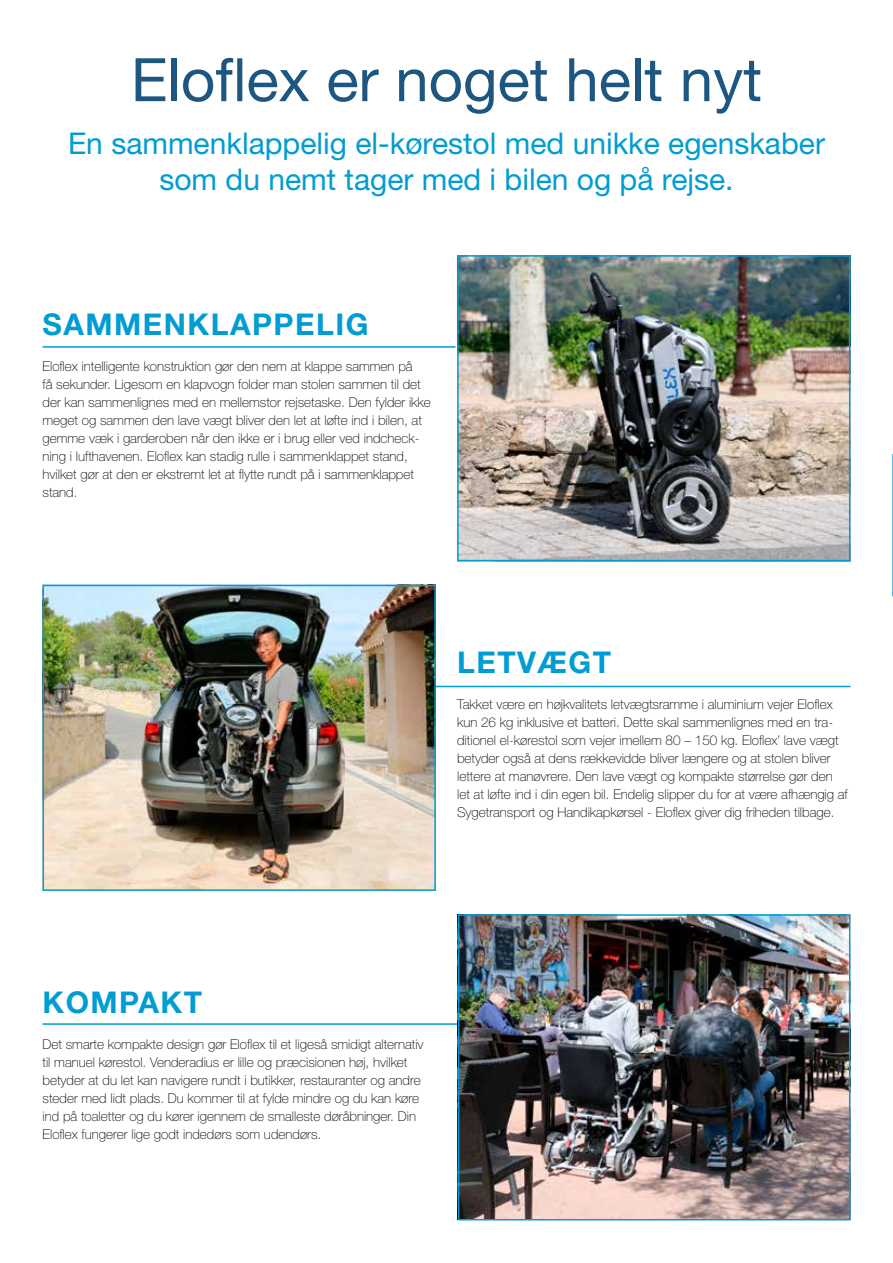
<style>
.page{position:relative;width:893px;height:1263px;background:#fff}
.page>*{position:absolute;margin:0;border:0;box-sizing:border-box;transform-origin:0 0}
.t1{font:60px "Helvetica Neue";color:#1d5680}
.t2{font:30px/36px "Helvetica Neue";color:#009cd2;text-align:center}
.t3{font:700 30px "Helvetica Neue";letter-spacing:.05em;color:#009cd2}
.t4{font:100 13.5px/18px "Helvetica Neue";color:#000}
</style>
<div class="page">
<hr style="left:43px;top:346px;width:412px;height:2px;background:#009cd2">
<img style="left:460px;top:258px;width:387px;height:300px">
<div style="left:457px;top:255px;width:393px;height:306px;border:2px solid #009cd2"></div>
<hr style="left:429px;top:686px;width:421px;height:1px;background:#009cd2">
<img style="left:46px;top:588px;width:387px;height:300px">
<div style="left:43px;top:585px;width:393px;height:306px;border:2px solid #009cd2"></div>
<svg style="left:892px;top:454px;width:1px;height:142px"></svg>
<hr style="left:43px;top:1023px;width:421px;height:2px;background:#009cd2">
<img style="left:461px;top:917px;width:386px;height:300px">
<div style="left:458px;top:914px;width:392px;height:306px;border:2px solid #009cd2"></div>
<h1 class="t1" style="left:131px;top:44px;width:633px">Eloflex er noget helt nyt</h1>
<h2 class="t2" style="left:68px;top:125px;width:758px">En sammenklappelig el-kørestol med unikke egenskaber som du nemt tager med i bilen og på rejse.</h2>
<h2 class="t3" style="left:43px;top:306px;width:327px">SAMMENKLAPPELIG</h2>
<p class="t4" style="left:43px;top:357px;width:390px">Eloflex intelligente konstruktion gør den nem at klappe sammen på<br>få sekunder. Ligesom en klapvogn folder man stolen sammen til det der kan sammenlignes med en mellemstor rejsetaske. Den fylder ikke meget og sammen den lave vægt bliver den let at løfte ind i bilen, at gemme væk i garderoben når den ikke er i brug eller ved indcheck&shy;ning i lufthavenen. Eloflex kan stadig rulle i sammenklappet stand, hvilket gør at den er ekstremt let at flytte rundt på i sammenklappet stand.</p>
<h2 class="t3" style="left:457px;top:644px;width:155px">LETVÆGT</h2>
<p class="t4" style="left:457px;top:696px;width:392px">Takket være en højkvalitets letvægtsramme i aluminium vejer Eloflex kun 26 kg inklusive et batteri. Dette skal sammenlignes med en tra&shy;ditionel el-kørestol som vejer imellem 80 – 150 kg. Eloflex’ lave vægt betyder også at dens rækkevidde bliver længere og at stolen bliver lettere at manøvrere. Den lave vægt og kompakte størrelse gør den let at løfte ind i din egen bil. Endelig slipper du for at være afhængig af Sygetransport og Handikapkørsel - Eloflex giver dig friheden tilbage.</p>
<h2 class="t3" style="left:43px;top:983px;width:161px">KOMPAKT</h2>
<p class="t4" style="left:43px;top:1035px;width:383px">Det smarte kompakte design gør Eloflex til et ligeså smidigt alternativ til manuel kørestol. Venderadius er lille og præcisionen høj, hvilket betyder at du let kan navigere rundt i butikker, restauranter og andre steder med lidt plads. Du kommer til at fylde mindre og du kan køre ind på toaletter og du kører igennem de smalleste døråbninger. Din Eloflex fungerer lige godt indedørs som udendørs.</p>
</div>
